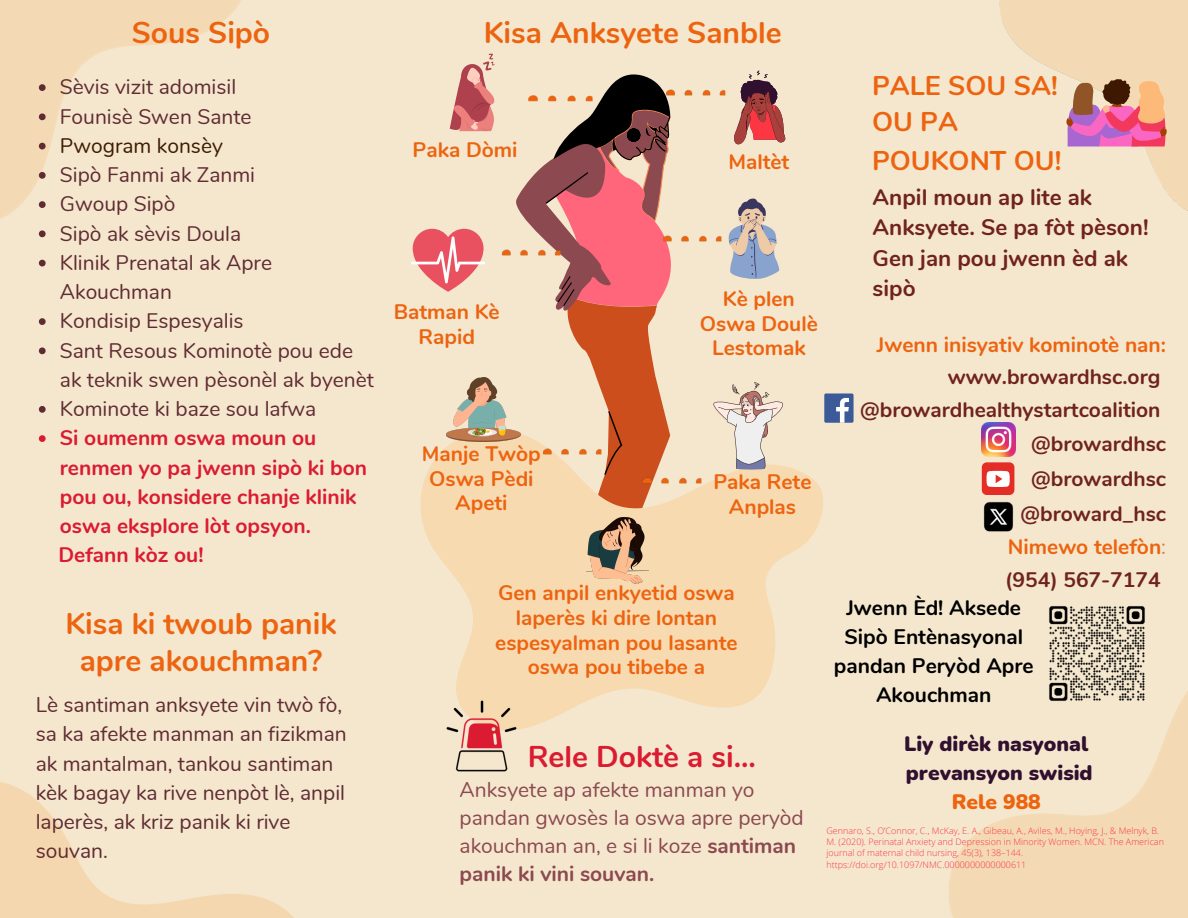
<style>
.page{position:relative;width:1188px;height:918px;background:#f4e7ce}
.page>*{position:absolute;margin:0;border:0;box-sizing:border-box;transform-origin:0 0}
.t1{font:700 30px/37.2px "Nunito";color:#ed6410;text-align:center}
.t2{font:700 30px "Nunito";color:#db1b32}
.t3{font:700 27px/36px "Nunito";color:#ed6410}
.t4{font:700 22.5px/30.3px "Nunito";color:#70231d}
.t5{font:21px/29.2px "Nunito";color:#602b32}
.t6{font:700 21px/24.8px "Nunito";color:#ed6410;text-align:center}
.t7{font:700 21px/33.6px "Nunito";color:#70231d;text-align:right}
.t8{font:700 21px/29.2px "Nunito";color:#db1b32}
.t9{font:21px/28.2px "Nunito";color:#8c494f}
.t10{font:700 21px/29.2px "Nunito";color:#000;text-align:center}
.t11{font:900 21px/29.2px "Nunito";color:#300f2f;text-align:center}
.t12{font:21px "Nunito";color:#3d1b03}
.t13{font:300 9px/11.2px "Open Sans";color:#fd3644}
.s1{color:#ed6410}
.s2{font-weight:400;color:#ce834e}
.s3{font-weight:700}
</style>
<div class="page">
<svg style="left:516px;top:113px;width:155px;height:161px"></svg>
<svg style="left:546px;top:74px;width:124px;height:355px"></svg>
<img style="left:0;top:782px;width:295px;height:136px">
<svg style="left:420px;top:429px;width:403px;height:300px;fill:#f8dab1"></svg>
<img style="left:439px;top:694px;width:84px;height:78px">
<img style="left:635px;top:471px;width:73px;height:20px">
<img style="left:528px;top:88px;width:72px;height:20px">
<img style="left:659px;top:82px;width:67px;height:20px">
<img style="left:655px;top:228px;width:67px;height:21px">
<img style="left:501px;top:242px;width:66px;height:20px">
<img style="left:982px;top:423px;width:34px;height:34px">
<div style="left:982px;top:462px;width:32px;height:33px;background:#e52d27;border-radius:5px"></div>
<svg style="left:987px;top:471px;width:23px;height:16px"></svg>
<div style="left:824px;top:393px;width:30px;height:30px;background:#3d5a98;border-radius:2px"></div>
<svg style="left:836px;top:398px;width:13px;height:25px"></svg>
<svg style="left:450px;top:54px;width:45px;height:77px"></svg>
<svg style="left:734px;top:71px;width:51px;height:74px"></svg>
<svg style="left:411px;top:229px;width:74px;height:63px"></svg>
<svg style="left:729px;top:198px;width:50px;height:81px"></svg>
<img style="left:586px;top:517px;width:62px;height:67px">
<img style="left:535px;top:442px;width:73px;height:20px">
<img style="left:447px;top:377px;width:74px;height:65px">
<svg style="left:713px;top:382px;width:70px;height:88px"></svg>
<svg style="left:1066px;top:79px;width:102px;height:68px;background:#d37e8d"></svg>
<img style="left:983px;top:501px;width:31px;height:31px">
<svg style="left:39px;top:84px;width:7px;height:7px"></svg>
<svg style="left:39px;top:113px;width:7px;height:7px"></svg>
<svg style="left:39px;top:143px;width:7px;height:6px"></svg>
<svg style="left:39px;top:172px;width:7px;height:7px"></svg>
<svg style="left:39px;top:201px;width:7px;height:7px"></svg>
<svg style="left:39px;top:230px;width:7px;height:7px"></svg>
<svg style="left:39px;top:260px;width:7px;height:6px"></svg>
<svg style="left:39px;top:318px;width:7px;height:7px"></svg>
<svg style="left:39px;top:347px;width:7px;height:7px"></svg>
<svg style="left:39px;top:406px;width:7px;height:7px"></svg>
<svg style="left:39px;top:435px;width:7px;height:7px"></svg>
<img style="left:1048px;top:606px;width:97px;height:96px">
<h2 class="t1" style="left:132px;top:15px;width:140px">Sous Sipò</h2>
<p class="t5" style="left:60px;top:73px;width:178px">Sèvis vizit adomisil</p>
<p class="t5" style="left:60px;top:102px;width:193px">Founisè Swen Sante</p>
<h3 class="t12" style="left:60px;top:132px;width:164px">Pwogram konsèy</h3>
<h3 class="t5" style="left:60px;top:161px;width:197px">Sipò Fanmi ak Zanmi</h3>
<p class="t5" style="left:60px;top:190px;width:117px">Gwoup Sipò</p>
<p class="t5" style="left:60px;top:219px;width:183px">Sipò ak sèvis Doula</p>
<p class="t5" style="left:60px;top:248px;width:214px">Klinik Prenatal ak Apre<br>Akouchman</p>
<p class="t5" style="left:60px;top:307px;width:185px">Kondisip Espesyalis</p>
<h3 class="t5" style="left:60px;top:336px;width:316px">Sant Resous Kominotè pou ede ak teknik swen pèsonèl ak byenèt</h3>
<h3 class="t5" style="left:60px;top:395px;width:258px">Kominote ki baze sou lafwa</h3>
<p class="t8" style="left:60px;top:424px;width:309px">Si oumenm oswa moun ou renmen yo pa jwenn sipò ki bon pou ou, konsidere chanje klinik oswa eksplore lòt opsyon.</p>
<p class="t8" style="left:58px;top:541px;width:147px">Defann kòz ou!</p>
<h3 class="t1" style="left:65px;top:605px;width:273px">Kisa ki twoub panik apre akouchman?</h3>
<p class="t5" style="left:36px;top:691px;width:313px">Lè santiman anksyete vin twò fò, sa ka afekte manman an fizikman ak mantalman, tankou santiman kèk bagay ka rive nenpòt lè, anpil laperès, ak kriz panik ki rive souvan.</p>
<h3 class="t1" style="left:484px;top:15px;width:299px">Kisa Anksyete Sanble</h3>
<h4 class="t6" style="left:413px;top:137px;width:107px">Paka Dòmi</h4>
<p class="t6" style="left:394px;top:300px;width:108px">Batman Kè<br>Rapid</p>
<p class="t6" style="left:422px;top:442px;width:120px">Manje Twòp<br>Oswa Pèdi<br>Apeti</p>
<h1 class="t6" style="left:728px;top:150px;width:62px">Maltèt</h1>
<p class="t6" style="left:700px;top:287px;width:120px">Kè plen<br>Oswa Doulè<br>Lestomak</p>
<h2 class="t6" style="left:713px;top:470px;width:100px">Paka Rete<br>Anplas</h2>
<p class="t6" style="left:495px;top:581px;width:244px">Gen anpil enkyetid oswa laperès ki dire lontan espesyalman pou lasante oswa pou tibebe a</p>
<p class="t3" style="left:872px;top:68px;width:187px">PALE SOU SA!<br>OU PA</p>
<p class="t3" style="left:872px;top:143px;width:191px">POUKONT OU!</p>
<h1 class="t4" style="left:873px;top:182px;width:277px">Anpil moun ap lite ak<br>Anksyete. Se pa fòt pèson!<br>Gen jan pou jwenn èd ak sipò</h1>
<p class="t7" style="left:860px;top:328px;width:307px"><span class="s1">Jwenn inisyativ kominotè nan: </span>www.browardhsc.org @browardhealthystartcoalition @browardhsc<br>@browardhsc<br>@broward_hsc<br><span class="s1">Nimewo telefòn</span><span class="s2">:<br></span>(954) 567-7174</p>
<h3 class="t10" style="left:834px;top:593px;width:201px">Jwenn Èd! Aksede<br>Sipò Entènasyonal pandan Peryòd Apre<br>Akouchman</h3>
<h3 class="t2" style="left:528px;top:736px;width:230px">Rele Doktè a si...</h3>
<p class="t9" style="left:460px;top:776px;width:346px">Anksyete ap afekte manman yo pandan gwosès la oswa apre peryòd akouchman an, e si li koze <span class="s3">santiman panik ki vini souvan.</span></p>
<p class="t11" style="left:904px;top:729px;width:190px">Liy dirèk nasyonal prevansyon swisid<br><span class="s1">Rele 988</span></p>
<p class="t13" style="left:826px;top:825px;width:339px">Gennaro, S., OʼConnor, C., McKay, E. A., Gibeau, A., Aviles, M., Hoying, J., &amp; Melnyk, B.<br>M. (2020). Perinatal Anxiety and Depression in Minority Women. MCN. The American journal of maternal child nursing, 45(3), 138–144. https://doi.org/10.1097/NMC.0000000000000611</p>
</div>
